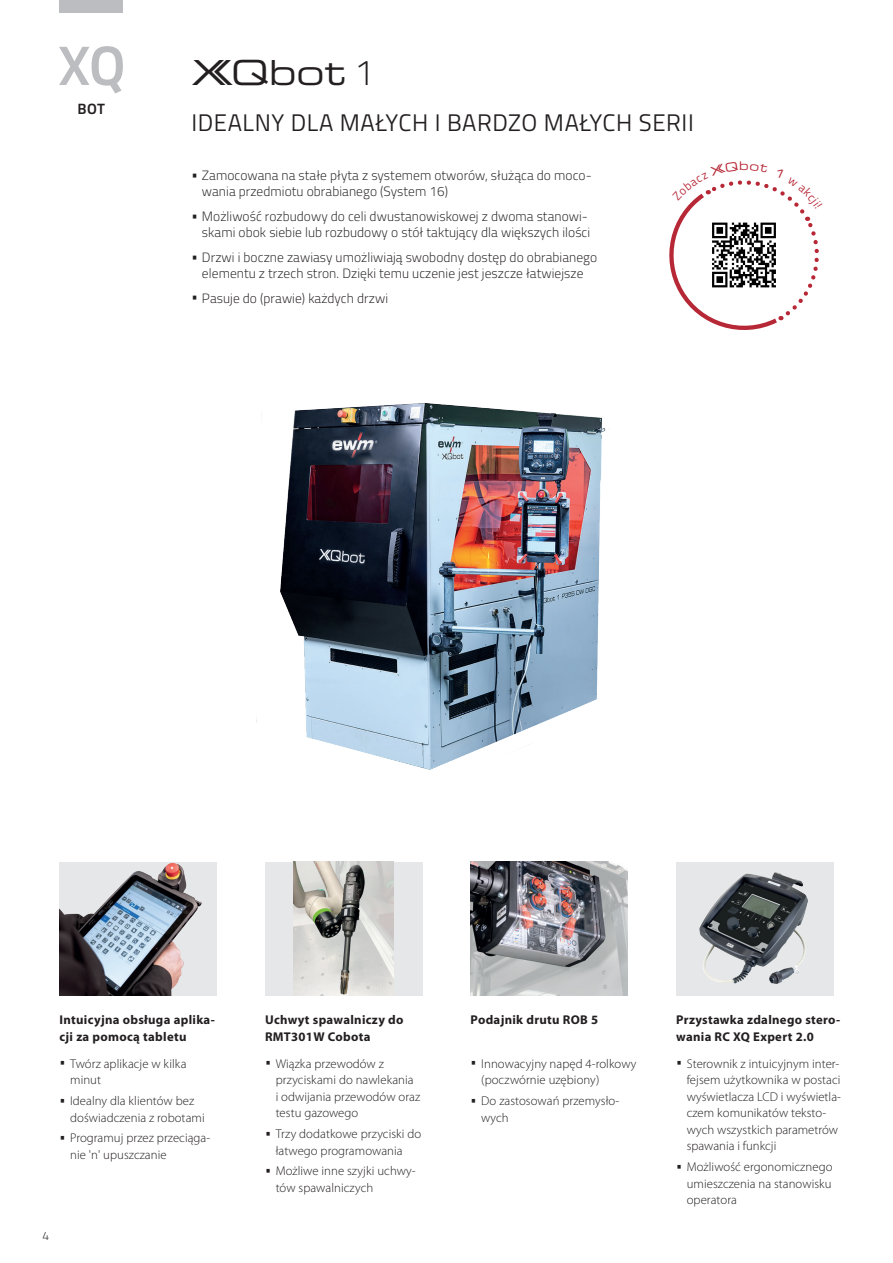
<style>
.page{position:relative;width:893px;height:1263px;background:#fff}
.page>*{position:absolute;margin:0;border:0;box-sizing:border-box;transform-origin:0 0}
.t1{font:34.5px "XQEWMJR";letter-spacing:.01em;color:#231f20}
.t2{font:24px "Titillium Text";letter-spacing:.025em;color:#231f20}
.t3{font:700 15px "Titillium Text";color:#231f20}
.t4{font:300 13.5px/16.2px "Titillium Text";letter-spacing:.005em;color:#231f20}
.t5{font:300 12.75px/16.5px "Myriad Pro";letter-spacing:.005em;color:#231f20}
.t6{font:700 12.75px/16.5px "Myriad Pro";letter-spacing:.025em;color:#231f20}
.t7{font:300 12px "Titillium Text";color:#231f20}
.t8{font:12px "XQEWMJR";color:#b72837}
.s1{font-family:"Titillium Text";font-weight:300;font-size:36px}
.s2{font-family:"Titillium Text"}
</style>
<div class="page">
<svg style="left:59px;top:46px;width:64px;height:47px"></svg>
<img style="left:60px;top:862px;width:157px;height:133px">
<div style="left:265px;top:861px;width:157px;height:134px;background:#e6e7e9"></div>
<img style="left:294px;top:862px;width:100px;height:133px">
<img style="left:471px;top:861px;width:157px;height:134px">
<div style="left:676px;top:861px;width:157px;height:134px;background:#e6e7e9"></div>
<img style="left:685px;top:861px;width:139px;height:123px">
<img style="left:256px;top:403px;width:350px;height:367px">
<div style="left:60px;top:0;width:63px;height:13px;background:#bcbdc0"></div>
<svg style="left:669px;top:180px;width:150px;height:150px"></svg>
<p class="t3" style="left:78px;top:97px;width:29px">BOT</p>
<h1 class="t1" style="left:191px;top:49px;width:192px">XQbot <span class="s1">1.</span></h1>
<h2 class="t2" style="left:191px;top:105px;width:504px">IDEALNY DLA MAŁYCH I BARDZO MAŁYCH SERII</h2>
<p class="t4" style="left:202px;top:167px;width:391px;text-indent:-11px">• Zamocowana na stałe płyta z systemem otworów, służąca do moco&shy;wania przedmiotu obrabianego (System 16)</p>
<p class="t4" style="left:191px;top:208px;width:400px;text-align:right">• Możliwość rozbudowy do celi dwustanowiskowej z dwoma stanowi&shy;skami obok siebie lub rozbudowy o stół taktujący dla większych ilości</p>
<p class="t4" style="left:191px;top:249px;width:407px;text-align:center">• Drzwi i boczne zawiasy umożliwiają swobodny dostęp do obrabianego elementu z trzech stron. Dzięki temu uczenie jest jeszcze łatwiejsze</p>
<p class="t4" style="left:191px;top:289px;width:198px">• Pasuje do (prawie) każdych drzwi</p>
<p class="t8" style="left:739px;top:158px;width:11px">b</p>
<p class="t6" style="left:60px;top:1012px;width:157px">Intuicyjna obsługa aplika&shy;cji za pomocą tabletu</p>
<p class="t5" style="left:70px;top:1055px;width:118px;text-indent:-11px"><span class="s2">•</span> Twórz aplikacje w kilka minut</p>
<p class="t5" style="left:70px;top:1093px;width:136px;text-indent:-11px"><span class="s2">•</span> Idealny dla klientów bez doświadczenia z robotami</p>
<p class="t5" style="left:70px;top:1130px;width:142px;text-indent:-11px"><span class="s2">•</span> Programuj przez przeciąga&shy;nie 'n' upuszczanie</p>
<p class="t7" style="left:43px;top:1227px;width:8px">4</p>
<p class="t6" style="left:265px;top:1012px;width:140px">Uchwyt spawalniczy do<br>RMT301W Cobota</p>
<p class="t5" style="left:276px;top:1055px;width:146px;text-indent:-11px"><span class="s2">•</span> Wiązka przewodów z przyciskami do nawlekania<br>i odwijania przewodów oraz testu gazowego</p>
<p class="t5" style="left:276px;top:1126px;width:147px;text-indent:-11px"><span class="s2">•</span> Trzy dodatkowe przyciski do łatwego programowania</p>
<p class="t5" style="left:276px;top:1163px;width:141px;text-indent:-11px"><span class="s2">•</span> Możliwe inne szyjki uchwy&shy;tów spawalniczych</p>
<p class="t6" style="left:471px;top:1012px;width:129px">Podajnik drutu ROB 5</p>
<p class="t5" style="left:481px;top:1055px;width:157px;text-indent:-11px"><span class="s2">•</span> Innowacyjny napęd 4-rolkowy (poczwórnie uzębiony)</p>
<p class="t5" style="left:481px;top:1093px;width:140px;text-indent:-11px"><span class="s2">•</span> Do zastosowań przemysło&shy;wych</p>
<p class="t6" style="left:676px;top:1012px;width:166px">Przystawka zdalnego stero&shy;wania RC XQ Expert 2.0</p>
<p class="t5" style="left:687px;top:1055px;width:156px;text-indent:-11px"><span class="s2">•</span> Sterownik z intuicyjnym inter&shy;fejsem użytkownika w postaci wyświetlacza LCD i wyświetla&shy;czem komunikatów teksto&shy;wych wszystkich parametrów spawania i funkcji</p>
<p class="t5" style="left:687px;top:1159px;width:147px;text-align:justify;text-indent:-11px"><span class="s2">•</span> Możliwość ergonomicznego umieszczenia na stanowisku operatora</p>
</div>
